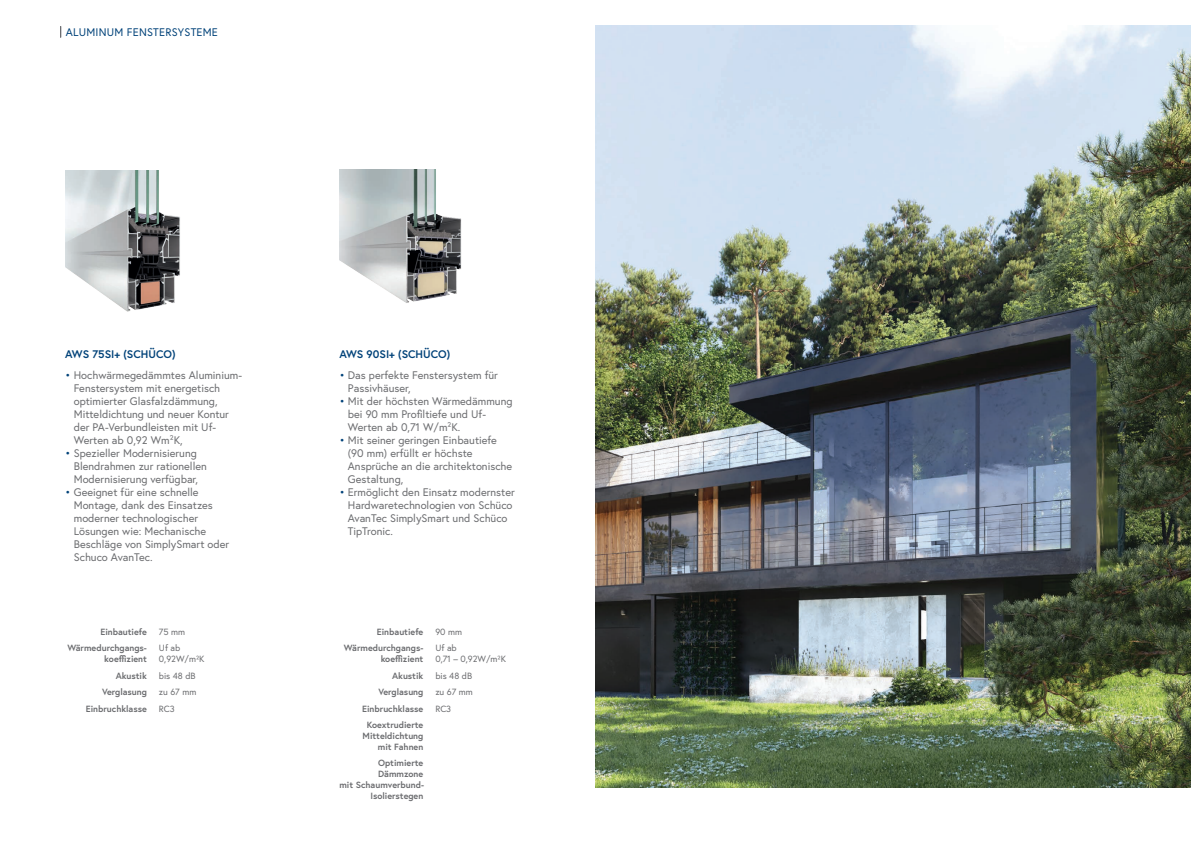
<style>
.page{position:relative;width:1191px;height:842px;background:#fff}
.page>*{position:absolute;margin:0;border:0;box-sizing:border-box;transform-origin:0 0}
.text_medium{font:11px/13px "Europa";color:#6c6d70}
.header_small_navy{font:700 11px "Europa";color:#004279}
.header_medium_navy{font:11px "Europa";letter-spacing:.02em;color:#004279}
.text_small{font:700 9px/10.8px "Europa";color:#6c6d70;text-align:right}
.text_small-2{font:9px "Europa";color:#6c6d70}
.s1{color:#004279}
</style>
<div class="page">
<img style="left:66px;top:171px;width:114px;height:141px">
<img style="left:339px;top:170px;width:123px;height:133px">
<img style="left:595px;top:25px;width:596px;height:762px">
<p class="header_medium_navy" style="left:66px;top:25px;width:153px">ALUMINUM FENSTERSYSTEME</p>
<p class="header_small_navy" style="left:65px;top:347px;width:112px">AWS 75SI+ (SCHÜCO)</p>
<p class="header_small_navy" style="left:339px;top:347px;width:112px">AWS 90SI+ (SCHÜCO)</p>
<p class="text_medium" style="left:74px;top:368px;width:170px;text-indent:-9px"><span class="s1">•</span> Hochwärmegedämmtes Aluminium-<br>Fenstersystem mit energetisch optimierter Glasfalzdämmung,<br>Mitteldichtung und neuer Kontur der PA-Verbundleisten mit Uf-<br>Werten ab 0,92 Wm²K,</p>
<p class="text_medium" style="left:74px;top:446px;width:135px;text-indent:-9px"><span class="s1">•</span> Spezieller Modernisierung<br>Blendrahmen zur rationellen<br>Modernisierung verfügbar,</p>
<p class="text_medium" style="left:74px;top:485px;width:157px;text-indent:-9px"><span class="s1">•</span> Geeignet für eine schnelle<br>Montage, dank des Einsatzes moderner technologischer<br>Lösungen wie: Mechanische<br>Beschläge von SimplySmart oder<br>Schuco AvanTec.</p>
<p class="text_small" style="left:100px;top:626px;width:48px">Einbautiefe</p>
<p class="text_small-2" style="left:159px;top:626px;width:28px">75 mm</p>
<p class="text_small" style="left:67px;top:643px;width:81px">Wärmedurchgangs-</p>
<p class="text_small-2" style="left:159px;top:642px;width:23px">Uf ab</p>
<p class="text_small" style="left:104px;top:653px;width:44px">koeffizient</p>
<p class="text_small-2" style="left:159px;top:653px;width:47px">0,92W/m2K</p>
<p class="text_small" style="left:116px;top:670px;width:33px">Akustik</p>
<p class="text_small-2" style="left:159px;top:670px;width:38px">bis 48 dB</p>
<p class="text_small" style="left:102px;top:686px;width:46px">Verglasung</p>
<p class="text_small-2" style="left:159px;top:686px;width:39px">zu 67 mm</p>
<p class="text_small" style="left:86px;top:703px;width:63px">Einbruchklasse</p>
<p class="text_small-2" style="left:159px;top:703px;width:17px">RC3</p>
<p class="text_medium" style="left:348px;top:368px;width:151px;text-indent:-9px"><span class="s1">•</span> Das perfekte Fenstersystem für<br>Passivhäuser,</p>
<p class="text_medium" style="left:348px;top:394px;width:166px;text-indent:-9px"><span class="s1">•</span> Mit der höchsten Wärmedämmung bei 90 mm Profiltiefe und Uf-<br>Werten ab 0,71 W/m²K.</p>
<p class="text_medium" style="left:348px;top:433px;width:166px;text-indent:-9px"><span class="s1">•</span> Mit seiner geringen Einbautiefe (90 mm) erfüllt er höchste<br>Ansprüche an die architektonische<br>Gestaltung,</p>
<p class="text_medium" style="left:348px;top:485px;width:168px;text-indent:-9px"><span class="s1">•</span> Ermöglicht den Einsatz modernster<br>Hardwaretechnologien von Schüco<br>AvanTec SimplySmart und Schüco<br>TipTronic.</p>
<p class="text_small" style="left:377px;top:626px;width:48px">Einbautiefe</p>
<p class="text_small-2" style="left:435px;top:626px;width:28px">90 mm</p>
<p class="text_small" style="left:344px;top:643px;width:81px">Wärmedurchgangs-</p>
<p class="text_small-2" style="left:435px;top:642px;width:23px">Uf ab</p>
<p class="text_small" style="left:381px;top:653px;width:44px">koeffizient</p>
<p class="text_small-2" style="left:435px;top:653px;width:72px">0,71 – 0,92W/m2K</p>
<p class="text_small" style="left:392px;top:670px;width:33px">Akustik</p>
<p class="text_small-2" style="left:435px;top:670px;width:38px">bis 48 dB</p>
<p class="text_small" style="left:378px;top:686px;width:46px">Verglasung</p>
<p class="text_small-2" style="left:435px;top:686px;width:39px">zu 67 mm</p>
<p class="text_small" style="left:362px;top:703px;width:63px">Einbruchklasse</p>
<p class="text_small-2" style="left:435px;top:703px;width:17px">RC3</p>
<p class="text_small" style="left:362px;top:719px;width:62px">Koextrudierte<br>Mitteldichtung mit Fahnen</p>
<p class="text_small" style="left:339px;top:757px;width:86px">Optimierte<br>Dämmzone<br>mit Schaumverbund-<br>Isolierstegen</p>
</div>
